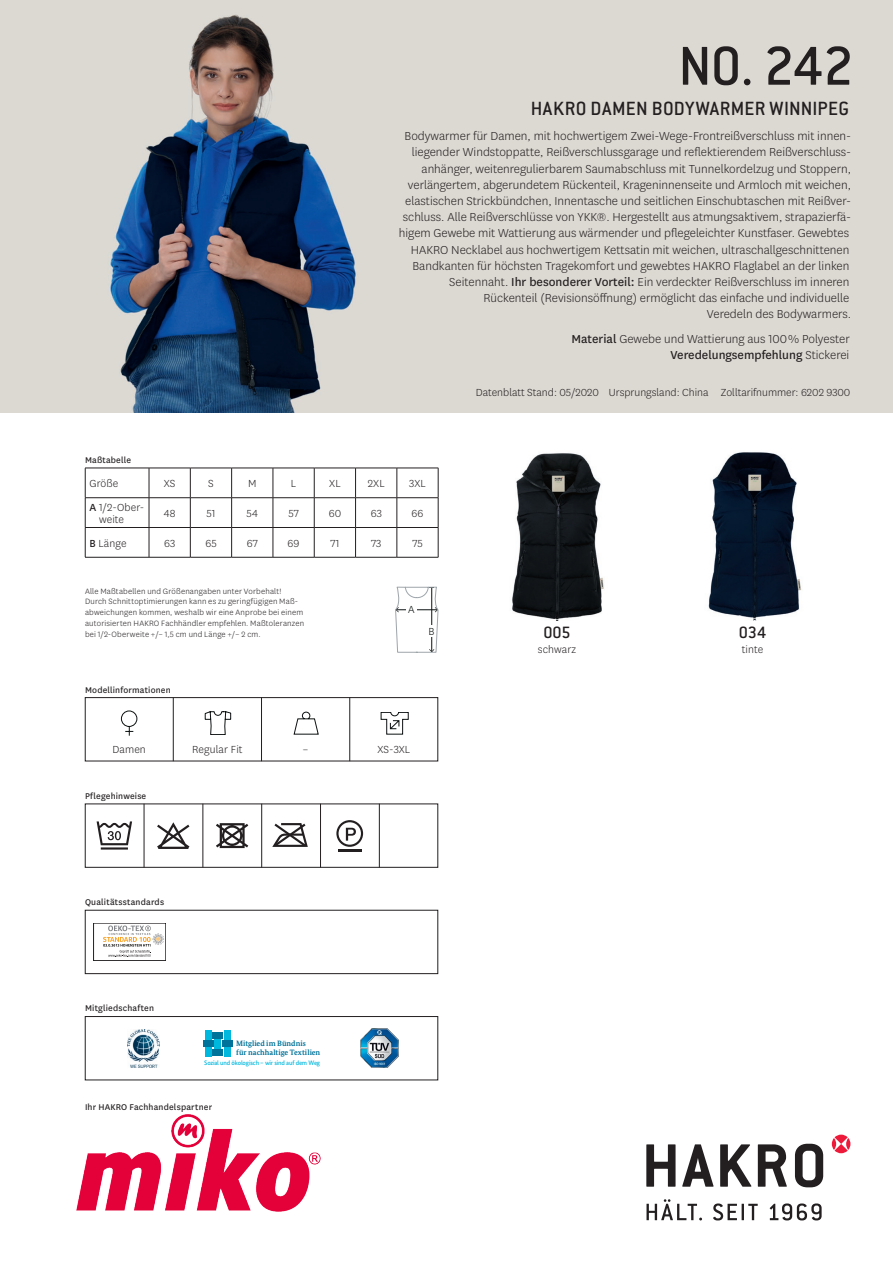
<style>
.page{position:relative;width:893px;height:1263px;background:#fff}
.page>*{position:absolute;margin:0;border:0;box-sizing:border-box;transform-origin:0 0}
.t1{font:500 60px "Conduit ITC Pro";color:#231f20}
.t2{font:500 21px "Conduit ITC Pro";letter-spacing:.01em;color:#231f20}
.t3{font:500 18px "Conduit ITC Pro";color:#231f20}
.t4{font:300 13.5px/16.2px "National";color:#231f20;text-align:right}
.t5{font:300 12px/12px "National";color:#231f20}
.t6{font:300 12px "National";color:#0d1111}
.t7{font:9.75px "National";letter-spacing:.02em;color:#231f20}
.t8{font:300 9px/10.8px "National";letter-spacing:.02em;color:#231f20}
.t9{font:700 7.8px/8.7px "Bundes Serif";color:#00739a}
.t10{font:500 6.45px "Bundes Sans";letter-spacing:-.02em;color:#00b8de}
.s1{font-weight:400}
</style>
<div class="page">
<svg style="left:646px;top:1199px;width:56px;height:21px"></svg>
<svg style="left:713px;top:1203px;width:45px;height:17px"></svg>
<svg style="left:770px;top:1203px;width:52px;height:17px"></svg>
<svg style="left:646px;top:1144px;width:29px;height:43px"></svg>
<svg style="left:682px;top:1144px;width:31px;height:43px"></svg>
<svg style="left:720px;top:1144px;width:31px;height:43px"></svg>
<svg style="left:758px;top:1144px;width:29px;height:43px"></svg>
<svg style="left:795px;top:1144px;width:28px;height:43px"></svg>
<svg style="left:834px;top:1134px;width:14px;height:19px"></svg>
<svg style="left:846px;top:1138px;width:4px;height:12px"></svg>
<svg style="left:832px;top:1138px;width:4px;height:12px"></svg>
<div style="left:205px;top:1030px;width:6px;height:9px;background:#00b8de"></div>
<div style="left:224px;top:1030px;width:7px;height:9px;background:#00b8de"></div>
<div style="left:214px;top:1039px;width:7px;height:9px;background:#00b8de"></div>
<div style="left:203px;top:1040px;width:10px;height:7px;background:#00739a"></div>
<div style="left:222px;top:1040px;width:10px;height:7px;background:#00739a"></div>
<div style="left:212px;top:1032px;width:11px;height:6px;background:#00739a"></div>
<div style="left:212px;top:1049px;width:11px;height:7px;background:#00739a"></div>
<div style="left:205px;top:1048px;width:6px;height:9px;background:#00b8de"></div>
<div style="left:224px;top:1048px;width:7px;height:9px;background:#00b8de"></div>
<img style="left:128px;top:1029px;width:32px;height:38px">
<img style="left:360px;top:1029px;width:39px;height:38px">
<div style="left:85px;top:1016px;width:353px;height:64px;border:1px solid #231f20"></div>
<div style="left:85px;top:910px;width:353px;height:64px;border:1px solid #231f20"></div>
<div style="left:85px;top:697px;width:353px;height:64px;border:1px solid #231f20"></div>
<hr style="left:349px;top:697px;width:1px;height:64px;background:#231f20">
<hr style="left:261px;top:697px;width:1px;height:64px;background:#231f20">
<hr style="left:173px;top:697px;width:1px;height:64px;background:#231f20">
<svg style="left:294px;top:712px;width:25px;height:22px"></svg>
<svg style="left:381px;top:712px;width:28px;height:22px"></svg>
<svg style="left:121px;top:710px;width:17px;height:26px"></svg>
<svg style="left:205px;top:711px;width:26px;height:24px"></svg>
<svg style="left:97px;top:821px;width:35px;height:28px"></svg>
<svg style="left:157px;top:822px;width:32px;height:27px"></svg>
<svg style="left:216px;top:823px;width:32px;height:25px"></svg>
<svg style="left:272px;top:823px;width:36px;height:24px"></svg>
<svg style="left:336px;top:820px;width:27px;height:27px"></svg>
<hr style="left:338px;top:849px;width:24px;height:2px;background:#231f20">
<hr style="left:144px;top:804px;width:1px;height:63px;background:#231f20">
<hr style="left:203px;top:804px;width:1px;height:63px;background:#231f20">
<hr style="left:261px;top:804px;width:1px;height:63px;background:#231f20">
<hr style="left:320px;top:804px;width:1px;height:63px;background:#231f20">
<hr style="left:379px;top:804px;width:1px;height:63px;background:#231f20">
<img style="left:708px;top:452px;width:94px;height:169px">
<img style="left:512px;top:453px;width:92px;height:168px">
<svg style="left:395px;top:587px;width:43px;height:65px"></svg>
<img style="left:0;top:0;width:893px;height:412px">
<svg style="left:103px;top:925px;width:61px;height:32px"></svg>
<hr style="left:85px;top:468px;width:64px;height:1px;background:#231f20">
<hr style="left:149px;top:468px;width:41px;height:1px;background:#231f20">
<hr style="left:190px;top:468px;width:42px;height:1px;background:#231f20">
<hr style="left:232px;top:468px;width:41px;height:1px;background:#231f20">
<hr style="left:273px;top:468px;width:41px;height:1px;background:#231f20">
<hr style="left:314px;top:468px;width:42px;height:1px;background:#231f20">
<hr style="left:356px;top:468px;width:41px;height:1px;background:#231f20">
<hr style="left:397px;top:468px;width:41px;height:1px;background:#231f20">
<hr style="left:85px;top:497px;width:64px;height:1px;background:#231f20">
<hr style="left:149px;top:497px;width:41px;height:1px;background:#231f20">
<hr style="left:190px;top:497px;width:42px;height:1px;background:#231f20">
<hr style="left:232px;top:497px;width:41px;height:1px;background:#231f20">
<hr style="left:273px;top:497px;width:41px;height:1px;background:#231f20">
<hr style="left:314px;top:497px;width:42px;height:1px;background:#231f20">
<hr style="left:356px;top:497px;width:41px;height:1px;background:#231f20">
<hr style="left:397px;top:497px;width:41px;height:1px;background:#231f20">
<hr style="left:85px;top:527px;width:64px;height:1px;background:#231f20">
<svg style="left:85px;top:468px;width:1px;height:89px"></svg>
<hr style="left:149px;top:527px;width:41px;height:1px;background:#231f20">
<hr style="left:190px;top:527px;width:42px;height:1px;background:#231f20">
<svg style="left:190px;top:468px;width:1px;height:89px"></svg>
<hr style="left:232px;top:527px;width:41px;height:1px;background:#231f20">
<svg style="left:231px;top:468px;width:1px;height:89px"></svg>
<hr style="left:273px;top:527px;width:41px;height:1px;background:#231f20">
<svg style="left:273px;top:468px;width:1px;height:89px"></svg>
<hr style="left:314px;top:527px;width:42px;height:1px;background:#231f20">
<svg style="left:314px;top:468px;width:1px;height:89px"></svg>
<hr style="left:356px;top:527px;width:41px;height:1px;background:#231f20">
<svg style="left:355px;top:468px;width:1px;height:89px"></svg>
<hr style="left:397px;top:527px;width:41px;height:1px;background:#231f20">
<svg style="left:397px;top:468px;width:1px;height:89px"></svg>
<svg style="left:438px;top:468px;width:1px;height:89px"></svg>
<hr style="left:85px;top:557px;width:64px;height:1px;background:#231f20">
<hr style="left:149px;top:557px;width:41px;height:1px;background:#231f20">
<hr style="left:190px;top:557px;width:42px;height:1px;background:#231f20">
<hr style="left:232px;top:557px;width:41px;height:1px;background:#231f20">
<hr style="left:273px;top:557px;width:41px;height:1px;background:#231f20">
<hr style="left:314px;top:557px;width:42px;height:1px;background:#231f20">
<hr style="left:356px;top:557px;width:41px;height:1px;background:#231f20">
<hr style="left:397px;top:557px;width:41px;height:1px;background:#231f20">
<svg style="left:149px;top:468px;width:1px;height:89px"></svg>
<img style="left:77px;top:1114px;width:243px;height:98px">
<p class="t7" style="left:85px;top:453px;width:48px">Maßtabelle</p>
<h1 class="t1" style="left:678px;top:32px;width:177px">NO. 242</h1>
<h2 class="t2" style="left:531px;top:97px;width:320px">HAKRO DAMEN BODYWARMER WINNIPEG</h2>
<p class="t4" style="left:399px;top:128px;width:454px">Bodywarmer für Damen, mit hochwertigem Zwei-Wege-Frontreißverschluss mit innen&shy;liegender Windstoppatte, Reißverschlussgarage und reflektierendem Reißverschluss&shy;anhänger, weitenregulierbarem Saumabschluss mit Tunnelkordelzug und Stoppern, verlängertem, abgerundetem Rückenteil, Krageninnenseite und Armloch mit weichen, elastischen Strickbündchen, Innentasche und seitlichen Einschubtaschen mit Reißver&shy;schluss. Alle Reißverschlüsse von YKK®. Hergestellt aus atmungsaktivem, strapazierfä&shy;higem Gewebe mit Wattierung aus wärmender und pflegeleichter Kunstfaser. Gewebtes HAKRO Necklabel aus hochwertigem Kettsatin mit weichen, ultraschallgeschnittenen Bandkanten für höchsten Tragekomfort und gewebtes HAKRO Flaglabel an der linken Seitennaht. <span class="s1">Ihr besonderer Vorteil:</span> Ein verdeckter Reißverschluss im inneren Rückenteil (Revisionsöffnung) ermöglicht das einfache und individuelle<br>Veredeln des Bodywarmers.</p>
<p class="t4" style="left:571px;top:330px;width:280px"><span class="s1">Material</span> Gewebe und Wattierung aus 100 % Polyester<br><span class="s1">Veredelungsempfehlung</span> Stickerei</p>
<p class="t5" style="left:476px;top:386px;width:376px">Datenblatt Stand: 05/2020 Ursprungsland: China Zolltarifnummer: 6202 9300</p>
<p class="t5" style="left:89px;top:477px;width:30px">Größe</p>
<p class="t5" style="left:164px;top:477px;width:13px">XS</p>
<p class="t5" style="left:208px;top:477px;width:7px">S</p>
<p class="t5" style="left:248px;top:477px;width:10px">M</p>
<p class="t5" style="left:291px;top:477px;width:7px">L</p>
<p class="t5" style="left:329px;top:477px;width:13px">XL</p>
<p class="t5" style="left:368px;top:477px;width:18px">2XL</p>
<p class="t5" style="left:409px;top:477px;width:18px">3XL</p>
<p class="t5" style="left:99px;top:501px;width:47px;text-indent:-10px"><span class="s1">A</span> 1/2-Ober&shy;weite</p>
<p class="t5" style="left:164px;top:507px;width:13px">48</p>
<p class="t5" style="left:206px;top:507px;width:11px">51</p>
<p class="t5" style="left:247px;top:507px;width:13px">54</p>
<p class="t5" style="left:288px;top:507px;width:12px">57</p>
<p class="t5" style="left:329px;top:507px;width:14px">60</p>
<p class="t5" style="left:371px;top:507px;width:13px">63</p>
<p class="t5" style="left:412px;top:507px;width:13px">66</p>
<p class="t5" style="left:90px;top:537px;width:38px"><span class="s1">B</span> Länge</p>
<p class="t5" style="left:164px;top:537px;width:13px">63</p>
<p class="t5" style="left:205px;top:537px;width:13px">65</p>
<p class="t5" style="left:247px;top:537px;width:13px">67</p>
<p class="t5" style="left:288px;top:537px;width:13px">69</p>
<p class="t5" style="left:330px;top:537px;width:11px">71</p>
<p class="t5" style="left:371px;top:537px;width:12px">73</p>
<p class="t5" style="left:412px;top:537px;width:12px">75</p>
<p class="t8" style="left:85px;top:585px;width:221px">Alle Maßtabellen und Größenangaben unter Vorbehalt!<br>Durch Schnittoptimierungen kann es zu geringfügigen Maß&shy;abweichungen kommen, weshalb wir eine Anprobe bei einem autorisierten HAKRO Fachhändler empfehlen. Maßtoleranzen bei 1/2-Oberweite +/– 1,5 cm und Länge +/– 2 cm.</p>
<p class="t7" style="left:85px;top:683px;width:87px">Modellinformationen</p>
<p class="t6" style="left:408px;top:601px;width:8px">A</p>
<p class="t6" style="left:428px;top:623px;width:8px">B</p>
<p class="t5" style="left:112px;top:743px;width:35px">Damen</p>
<p class="t5" style="left:192px;top:743px;width:52px">Regular Fit</p>
<p class="t7" style="left:85px;top:789px;width:63px">Pflegehinweise</p>
<p class="t5" style="left:303px;top:743px;width:8px">–</p>
<p class="t5" style="left:378px;top:743px;width:34px">XS-3XL</p>
<p class="t7" style="left:85px;top:896px;width:81px">Qualitätsstandards</p>
<p class="t7" style="left:85px;top:1002px;width:70px">Mitgliedschaften</p>
<p class="t9" style="left:236px;top:1039px;width:86px">Mitglied im Bündnis<br>für nachhaltige Textilien</p>
<p class="t10" style="left:204px;top:1059px;width:118px">Sozial und ökologisch – wir sind auf dem Weg</p>
<p class="t7" style="left:85px;top:1101px;width:129px">Ihr HAKRO Fachhandelspartner</p>
<h3 class="t3" style="left:543px;top:622px;width:29px">005</h3>
<p class="t5" style="left:538px;top:643px;width:40px">schwarz</p>
<h3 class="t3" style="left:739px;top:622px;width:29px">034</h3>
<p class="t5" style="left:742px;top:643px;width:23px">tinte</p>
</div>
